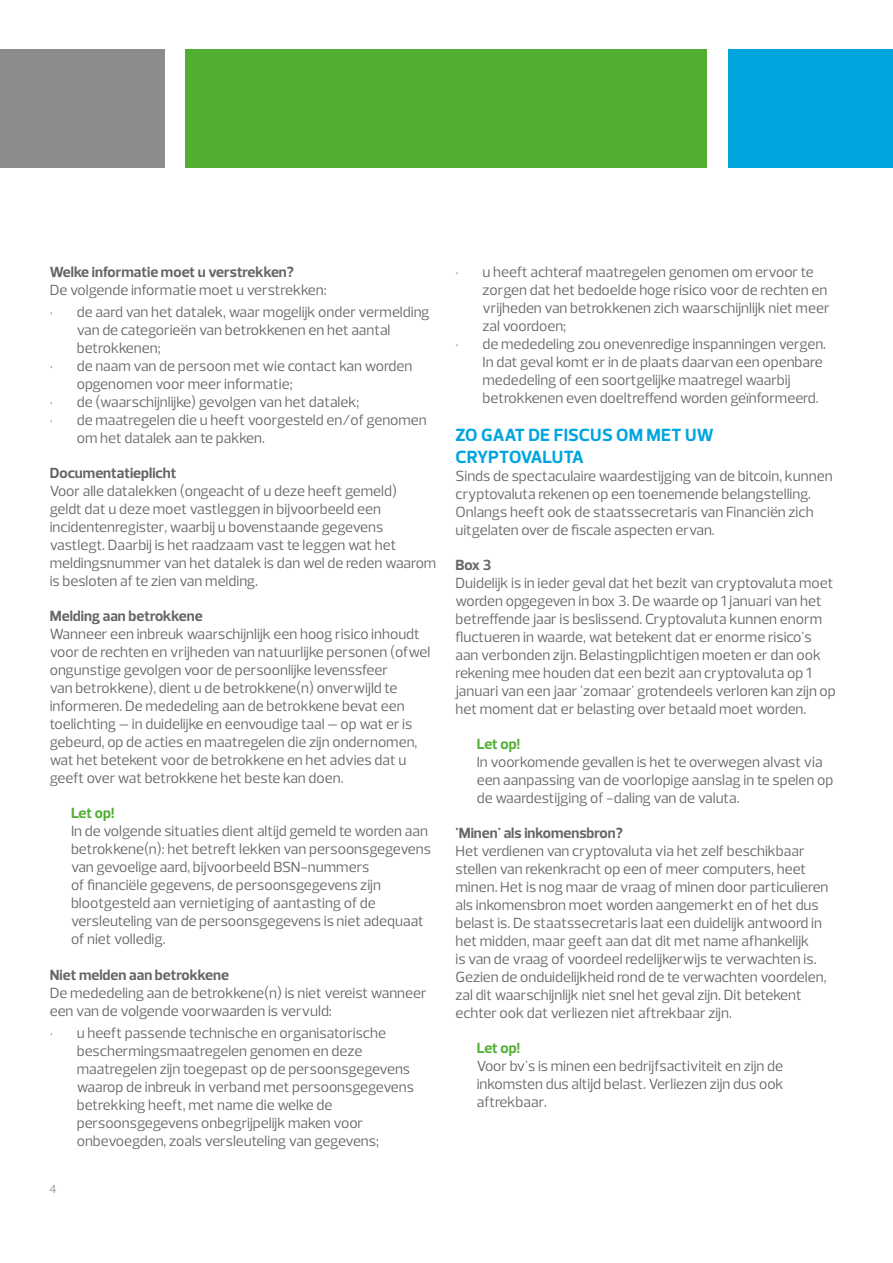
<style>
.page{position:relative;width:893px;height:1263px;background:#fff}
.page>*{position:absolute;margin:0;border:0;box-sizing:border-box;transform-origin:0 0}
.t1{font:700 18px/21.6px "Prelo";color:#00a5df}
.t2{font:15px/18px "Prelo";color:#666665}
.t3{font:700 15px "Prelo";color:#666665}
.t4{font:700 15px "Prelo";color:#52ae32}
.t5{font:12px "Prelo";color:#8c8c8b}
.s1{color:#8c8c8b}
</style>
<div class="page">
<div style="left:729px;top:50px;width:164px;height:118px;background:#00a5df"></div>
<div style="left:186px;top:50px;width:521px;height:118px;background:#52ae32"></div>
<div style="left:0;top:50px;width:164px;height:118px;background:#8c8c8b"></div>
<p class="t3" style="left:50px;top:262px;width:246px">Welke informatie moet u verstrekken?</p>
<p class="t2" style="left:50px;top:281px;width:278px">De volgende informatie moet u verstrekken:</p>
<p class="t2" style="left:77px;top:303px;width:354px;text-indent:-27px"><span class="s1">•</span> de aard van het datalek, waar mogelijk onder vermelding van de categorieën van betrokkenen en het aantal betrokkenen;</p>
<p class="t2" style="left:77px;top:357px;width:337px;text-indent:-27px"><span class="s1">•</span> de naam van de persoon met wie contact kan worden opgenomen voor meer informatie;</p>
<p class="t2" style="left:50px;top:393px;width:311px"><span class="s1">•</span> de (waarschijnlijke) gevolgen van het datalek;</p>
<p class="t2" style="left:77px;top:411px;width:352px;text-indent:-27px"><span class="s1">•</span> de maatregelen die u heeft voorgesteld en/of genomen om het datalek aan te pakken.</p>
<p class="t3" style="left:50px;top:464px;width:128px">Documentatieplicht</p>
<p class="t2" style="left:50px;top:482px;width:388px">Voor alle datalekken (ongeacht of u deze heeft gemeld)<br>geldt dat u deze moet vastleggen in bijvoorbeeld een incidentenregister, waarbij u bovenstaande gegevens vastlegt. Daarbij is het raadzaam vast te leggen wat het meldingsnummer van het datalek is dan wel de reden waarom is besloten af te zien van melding.</p>
<p class="t3" style="left:50px;top:607px;width:154px">Melding aan betrokkene</p>
<p class="t2" style="left:50px;top:625px;width:382px">Wanneer een inbreuk waarschijnlijk een hoog risico inhoudt voor de rechten en vrijheden van natuurlijke personen (ofwel ongunstige gevolgen voor de persoonlijke levenssfeer<br>van betrokkene), dient u de betrokkene(n) onverwijld te informeren. De mededeling aan de betrokkene bevat een toelichting – in duidelijke en eenvoudige taal – op wat er is gebeurd, op de acties en maatregelen die zijn ondernomen, wat het betekent voor de betrokkene en het advies dat u geeft over wat betrokkene het beste kan doen.</p>
<p class="t4" style="left:71px;top:804px;width:45px">Let op!</p>
<p class="t2" style="left:71px;top:822px;width:361px">In de volgende situaties dient altijd gemeld te worden aan betrokkene(n): het betreft lekken van persoonsgegevens van gevoelige aard, bijvoorbeeld BSN-nummers<br>of financiële gegevens, de persoonsgegevens zijn blootgesteld aan vernietiging of aantasting of de versleuteling van de persoonsgegevens is niet adequaat of niet volledig.</p>
<p class="t3" style="left:50px;top:966px;width:181px">Niet melden aan betrokkene</p>
<p class="t2" style="left:50px;top:984px;width:378px">De mededeling aan de betrokkene(n) is niet vereist wanneer een van de volgende voorwaarden is vervuld:</p>
<p class="t2" style="left:77px;top:1024px;width:339px;text-indent:-27px"><span class="s1">•</span> u heeft passende technische en organisatorische beschermingsmaatregelen genomen en deze maatregelen zijn toegepast op de persoonsgegevens waarop de inbreuk in verband met persoonsgegevens betrekking heeft, met name die welke de persoonsgegevens onbegrijpelijk maken voor onbevoegden, zoals versleuteling van gegevens;</p>
<p class="t5" style="left:50px;top:1181px;width:9px">4</p>
<p class="t2" style="left:482px;top:263px;width:349px;text-indent:-27px"><span class="s1">•</span> u heeft achteraf maatregelen genomen om ervoor te zorgen dat het bedoelde hoge risico voor de rechten en vrijheden van betrokkenen zich waarschijnlijk niet meer zal voordoen;</p>
<p class="t2" style="left:482px;top:335px;width:345px;text-indent:-27px"><span class="s1">•</span> de mededeling zou onevenredige inspanningen vergen.<br>In dat geval komt er in de plaats daarvan een openbare mededeling of een soortgelijke maatregel waarbij betrokkenen even doeltreffend worden geïnformeerd.</p>
<p class="t1" style="left:456px;top:425px;width:260px">ZO GAAT DE FISCUS OM MET UW<br>CRYPTOVALUTA</p>
<p class="t2" style="left:455px;top:467px;width:379px">Sinds de spectaculaire waardestijging van de bitcoin, kunnen cryptovaluta rekenen op een toenemende belangstelling.<br>Onlangs heeft ook de staatssecretaris van Financiën zich uitgelaten over de fiscale aspecten ervan.</p>
<p class="t3" style="left:455px;top:556px;width:37px">Box 3</p>
<p class="t2" style="left:455px;top:574px;width:382px">Duidelijk is in ieder geval dat het bezit van cryptovaluta moet worden opgegeven in box 3. De waarde op 1 januari van het betreffende jaar is beslissend. Cryptovaluta kunnen enorm fluctueren in waarde, wat betekent dat er enorme risico's aan verbonden zijn. Belastingplichtigen moeten er dan ook rekening mee houden dat een bezit aan cryptovaluta op 1 januari van een jaar 'zomaar' grotendeels verloren kan zijn op het moment dat er belasting over betaald moet worden.</p>
<p class="t4" style="left:477px;top:735px;width:45px">Let op!</p>
<p class="t2" style="left:477px;top:753px;width:358px">In voorkomende gevallen is het te overwegen alvast via een aanpassing van de voorlopige aanslag in te spelen op de waardestijging of -daling van de valuta.</p>
<p class="t3" style="left:455px;top:824px;width:169px">'Minen' als inkomensbron?</p>
<p class="t2" style="left:455px;top:842px;width:375px">Het verdienen van cryptovaluta via het zelf beschikbaar stellen van rekenkracht op een of meer computers, heet minen. Het is nog maar de vraag of minen door particulieren als inkomensbron moet worden aangemerkt en of het dus belast is. De staatssecretaris laat een duidelijk antwoord in het midden, maar geeft aan dat dit met name afhankelijk<br>is van de vraag of voordeel redelijkerwijs te verwachten is.<br>Gezien de onduidelijkheid rond de te verwachten voordelen, zal dit waarschijnlijk niet snel het geval zijn. Dit betekent echter ook dat verliezen niet aftrekbaar zijn.</p>
<p class="t4" style="left:477px;top:1039px;width:45px">Let op!</p>
<p class="t2" style="left:477px;top:1057px;width:308px;text-align:justify">Voor bv's is minen een bedrijfsactiviteit en zijn de inkomsten dus altijd belast. Verliezen zijn dus ook aftrekbaar.</p>
</div>
